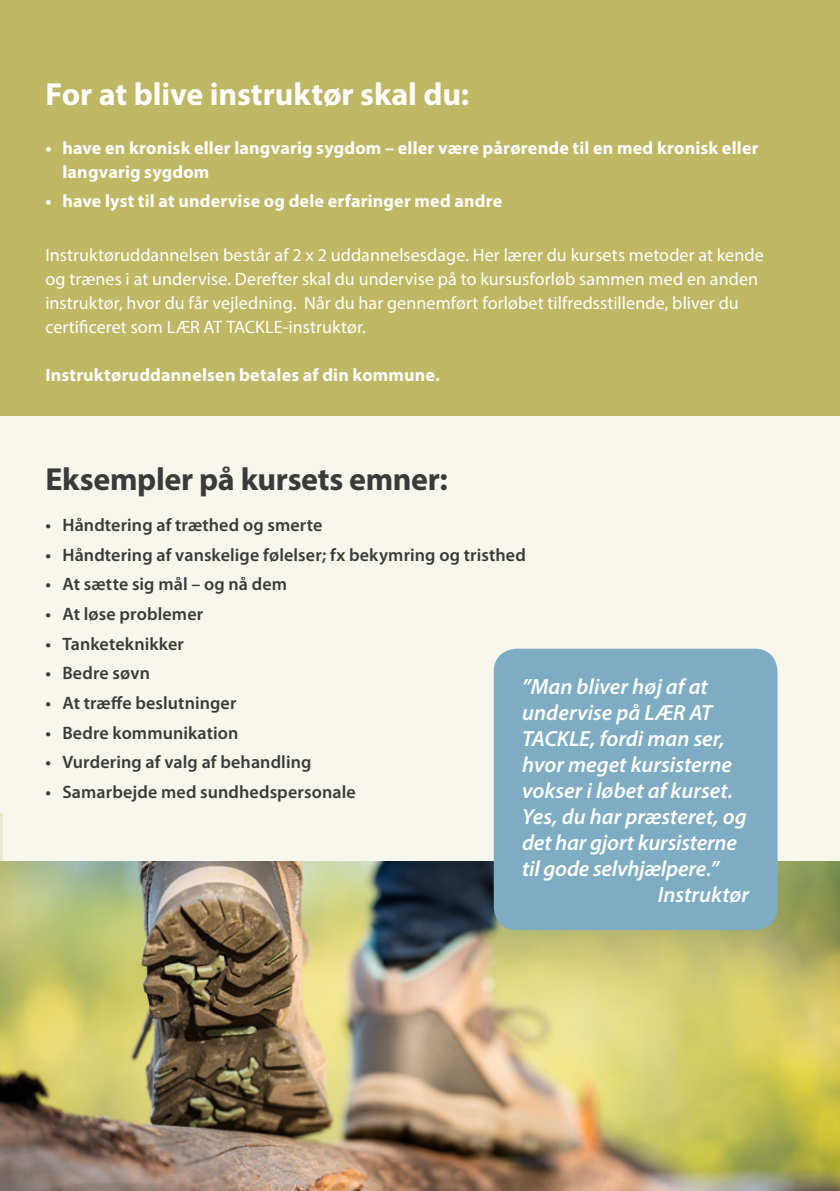
<style>
.page{position:relative;width:840px;height:1191px;background:#fff}
.page>*{position:absolute;margin:0;border:0;box-sizing:border-box;transform-origin:0 0}
.t1{font:700 32px "Myriad Pro";letter-spacing:-.005em;color:#fff}
.t2{font:700 32px "Myriad Pro";letter-spacing:-.01em;color:#3a3a39}
.t3{font:italic 600 22px "Myriad Pro";letter-spacing:-.005em;color:#fff}
.t4{font:18px/24px "Myriad Pro";letter-spacing:.005em;color:#fff}
.t5{font:600 18px "Myriad Pro";letter-spacing:.005em;color:#3a3a39}
.t6{font:700 18px/24px "Myriad Pro";letter-spacing:.01em;color:#fff}
</style>
<div class="page">
<div style="left:0;top:415px;width:839px;height:776px;background:#f8f7ed"></div>
<hr style="left:0;top:814px;width:2px;height:377px;background:#edead2">
<div style="left:0;top:0;width:839px;height:415px;background:#c0b765"></div>
<img style="left:0;top:861px;width:839px;height:330px">
<div style="left:493px;top:648px;width:284px;height:282px;background:#7eacc2;border-radius:23px"></div>
<h1 class="t1" style="left:45px;top:73px;width:425px">For at blive instruktør skal du:</h1>
<p class="t6" style="left:62px;top:135px;width:697px;text-indent:-17px">• have en kronisk eller langvarig sygdom – eller være pårørende til en med kronisk eller langvarig sygdom</p>
<p class="t6" style="left:45px;top:189px;width:458px">• have lyst til at undervise og dele erfaringer med andre</p>
<p class="t4" style="left:45px;top:243px;width:719px">Instruktøruddannelsen består af 2 x 2 uddannelsesdage. Her lærer du kursets metoder at kende og trænes i at undervise. Derefter skal du undervise på to kursusforløb sammen med en anden instruktør, hvor du får vejledning. Når du har gennemført forløbet tilfredsstillende, bliver du certificeret som LÆR AT TACKLE-instruktør.</p>
<p class="t6" style="left:45px;top:362px;width:396px">Instruktøruddannelsen betales af din kommune.</p>
<h1 class="t2" style="left:45px;top:458px;width:404px">Eksempler på kursets emner:</h1>
<p class="t5" style="left:45px;top:513px;width:278px">• Håndtering af træthed og smerte</p>
<p class="t5" style="left:45px;top:543px;width:481px">• Håndtering af vanskelige følelser; fx bekymring og tristhed</p>
<p class="t5" style="left:45px;top:573px;width:243px">• At sætte sig mål – og nå dem</p>
<p class="t5" style="left:45px;top:602px;width:159px">• At løse problemer</p>
<p class="t5" style="left:45px;top:632px;width:140px">• Tanketeknikker</p>
<p class="t5" style="left:45px;top:662px;width:106px">• Bedre søvn</p>
<p class="t5" style="left:45px;top:691px;width:192px">• At træffe beslutninger</p>
<p class="t5" style="left:45px;top:721px;width:194px">• Bedre kommunikation</p>
<p class="t5" style="left:45px;top:751px;width:267px">• Vurdering af valg af behandling</p>
<p class="t5" style="left:45px;top:780px;width:312px">• Samarbejde med sundhedspersonale</p>
<p class="t3" style="left:522px;top:672px;width:187px">”Man bliver høj af at</p>
<p class="t3" style="left:522px;top:698px;width:191px">undervise på LÆR AT</p>
<p class="t3" style="left:522px;top:724px;width:204px">TACKLE, fordi man ser,</p>
<p class="t3" style="left:522px;top:750px;width:211px">hvor meget kursisterne</p>
<p class="t3" style="left:522px;top:776px;width:212px">vokser i løbet af kurset.</p>
<p class="t3" style="left:522px;top:802px;width:226px">Yes, du har præsteret, og</p>
<p class="t3" style="left:522px;top:828px;width:216px">det har gjort kursisterne</p>
<p class="t3" style="left:522px;top:854px;width:198px">til gode selvhjælpere.”</p>
<p class="t3" style="left:657px;top:880px;width:93px">Instruktør</p>
</div>
